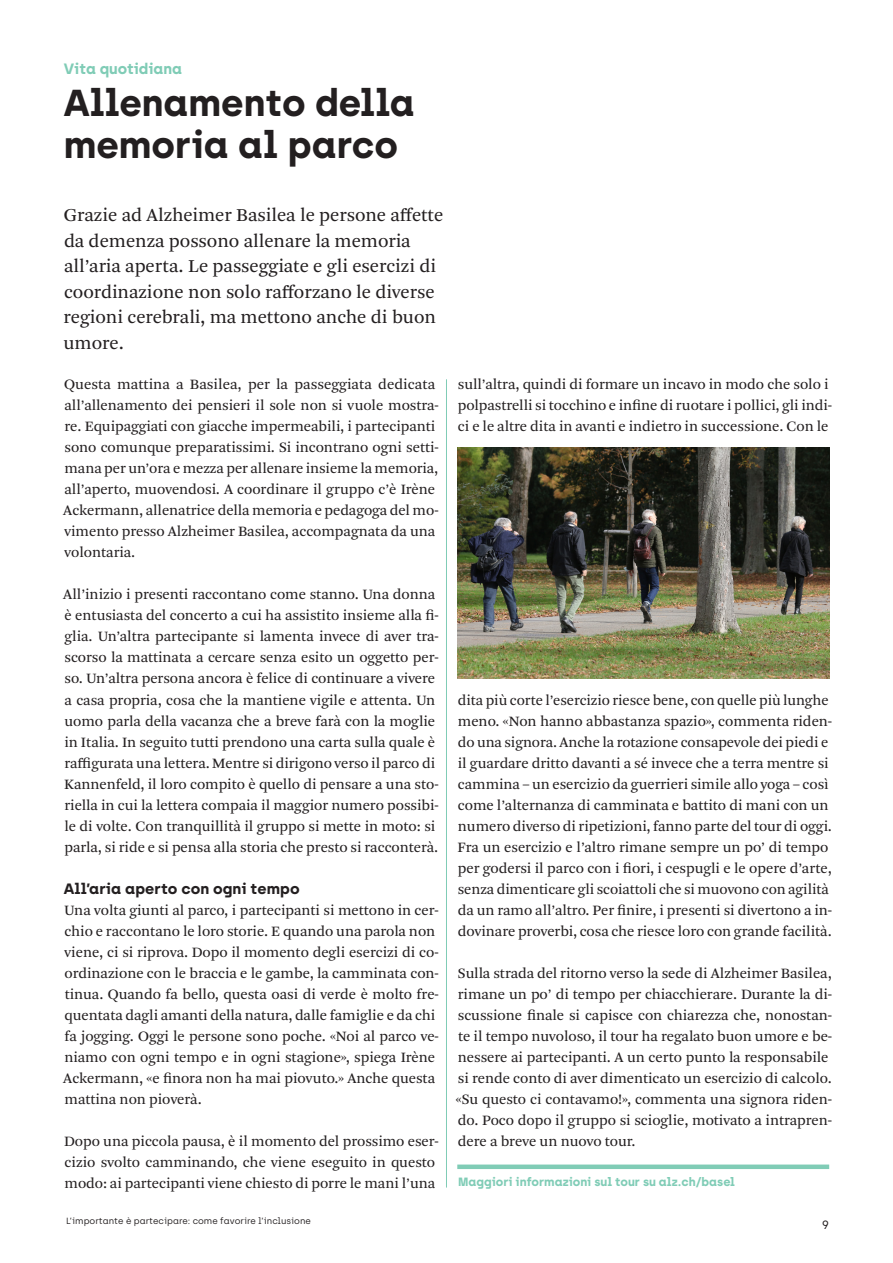
<style>
.page{position:relative;width:893px;height:1263px;background:#fff}
.page>*{position:absolute;margin:0;border:0;box-sizing:border-box;transform-origin:0 0}
.Titel_mittel{font:700 37.5px/42px "Archia";color:#231f20}
.Lead_Arnhem{font:19.05px/25.5px "Arnhem Pro Blond";letter-spacing:-.005em;color:#231f20}
.Copy_ohne_Einzug{font:15px/21px "Arnhem Pro Blond";letter-spacing:-.005em;color:#231f20}
.Copy_ohne_Einzug-2{font:700 15px "Archia";letter-spacing:.005em;color:#231f20}
.Inhalt_Rubrik{font:700 15px "Archia";color:#80ccb6}
.Bildlegende{font:700 12px "Archia";color:#80ccb6}
.t1{font:12px "Archia";color:#231f20}
.t2{font:9px "Archia";color:#231f20}
</style>
<div class="page">
<div style="left:457px;top:1164px;width:372px;height:5px;background:#80ccb6"></div>
<hr style="left:446px;top:379px;width:1px;height:808px;background:#80ccb6">
<img style="left:457px;top:447px;width:372px;height:231px">
<p class="Inhalt_Rubrik" style="left:64px;top:60px;width:120px">Vita quotidiana</p>
<p class="Titel_mittel" style="left:64px;top:82px;width:352px">Allenamento della memoria al parco</p>
<p class="Lead_Arnhem" style="left:63px;top:203px;width:381px">Grazie ad Alzheimer Basilea le persone affette da demenza possono allenare la memoria all’aria aperta. Le passeggiate e gli esercizi di coordinazione non solo rafforzano le diverse regioni cerebrali, ma mettono anche di buon umore.</p>
<p class="Copy_ohne_Einzug" style="left:63px;top:374px;width:377px">Questa mattina a Basilea, per la passeggiata dedicata all’allenamento dei pensieri il sole non si vuole mostra&shy;re. Equipaggiati con giacche impermeabili, i partecipanti sono comunque preparatissimi. Si incontrano ogni setti&shy;mana per un’ora e mezza per allenare insieme la memoria, all’aperto, muovendosi. A coordinare il gruppo c’è Irène Ackermann, allenatrice della memoria e pedagoga del mo&shy;vimento presso Alzheimer Basilea, accompagnata da una volontaria.</p>
<p class="Copy_ohne_Einzug" style="left:63px;top:584px;width:377px">All’inizio i presenti raccontano come stanno. Una donna è entusiasta del concerto a cui ha assistito insieme alla fi&shy;glia. Un’altra partecipante si lamenta invece di aver tra&shy;scorso la mattinata a cercare senza esito un oggetto per&shy;so. Un’altra persona ancora è felice di continuare a vivere a casa propria, cosa che la mantiene vigile e attenta. Un uomo parla della vacanza che a breve farà con la moglie in Italia. In seguito tutti prendono una carta sulla quale è raffigurata una lettera. Mentre si dirigono verso il parco di Kannenfeld, il loro compito è quello di pensare a una sto&shy;riella in cui la lettera compaia il maggior numero possibi&shy;le di volte. Con tranquillità il gruppo si mette in moto: si parla, si ride e si pensa alla storia che presto si racconterà.</p>
<p class="Copy_ohne_Einzug-2" style="left:64px;top:879px;width:237px">All’aria aperto con ogni tempo</p>
<p class="Copy_ohne_Einzug" style="left:63px;top:899px;width:377px">Una volta giunti al parco, i partecipanti si mettono in cer&shy;chio e raccontano le loro storie. E quando una parola non viene, ci si riprova. Dopo il momento degli esercizi di co&shy;ordinazione con le braccia e le gambe, la camminata con&shy;tinua. Quando fa bello, questa oasi di verde è molto fre&shy;quentata dagli amanti della natura, dalle famiglie e da chi fa jogging. Oggi le persone sono poche. «Noi al parco ve&shy;niamo con ogni tempo e in ogni stagione», spiega Irène Ackermann, «e finora non ha mai piovuto.» Anche questa mattina non pioverà.</p>
<p class="Copy_ohne_Einzug" style="left:64px;top:1130px;width:376px">Dopo una piccola pausa, è il momento del prossimo eser&shy;cizio svolto camminando, che viene eseguito in questo modo: ai partecipanti viene chiesto di porre le mani l’una</p>
<p class="t2" style="left:66px;top:1215px;width:246px">L’importante è partecipare: come favorire l’inclusione</p>
<p class="Copy_ohne_Einzug" style="left:458px;top:374px;width:376px">sull’altra, quindi di formare un incavo in modo che solo i polpastrelli si tocchino e infine di ruotare i pollici, gli indi&shy;ci e le altre dita in avanti e indietro in successione. Con le</p>
<p class="Copy_ohne_Einzug" style="left:457px;top:689px;width:376px">dita più corte l’esercizio riesce bene, con quelle più lunghe meno. «Non hanno abbastanza spazio», commenta riden&shy;do una signora. Anche la rotazione consapevole dei piedi e il guardare dritto davanti a sé invece che a terra mentre si cammina – un esercizio da guerrieri simile allo yoga – così come l’alternanza di camminata e battito di mani con un numero diverso di ripetizioni, fanno parte del tour di oggi.<br>Fra un esercizio e l’altro rimane sempre un po’ di tempo per godersi il parco con i fiori, i cespugli e le opere d’arte, senza dimenticare gli scoiattoli che si muovono con agilità da un ramo all’altro. Per finire, i presenti si divertono a in&shy;dovinare proverbi, cosa che riesce loro con grande facilità.</p>
<p class="Copy_ohne_Einzug" style="left:456px;top:962px;width:378px">Sulla strada del ritorno verso la sede di Alzheimer Basilea, rimane un po’ di tempo per chiacchierare. Durante la di&shy;scussione finale si capisce con chiarezza che, nonostan&shy;te il tempo nuvoloso, il tour ha regalato buon umore e be&shy;nessere ai partecipanti. A un certo punto la responsabile si rende conto di aver dimenticato un esercizio di calcolo. «Su questo ci contavamo!», commenta una signora riden&shy;do. Poco dopo il gruppo si scioglie, motivato a intrapren&shy;dere a breve un nuovo tour.</p>
<p class="Bildlegende" style="left:458px;top:1174px;width:278px">Maggiori informazioni sul tour su alz.ch/basel</p>
<p class="t1" style="left:822px;top:1218px;width:9px">9</p>
</div>
